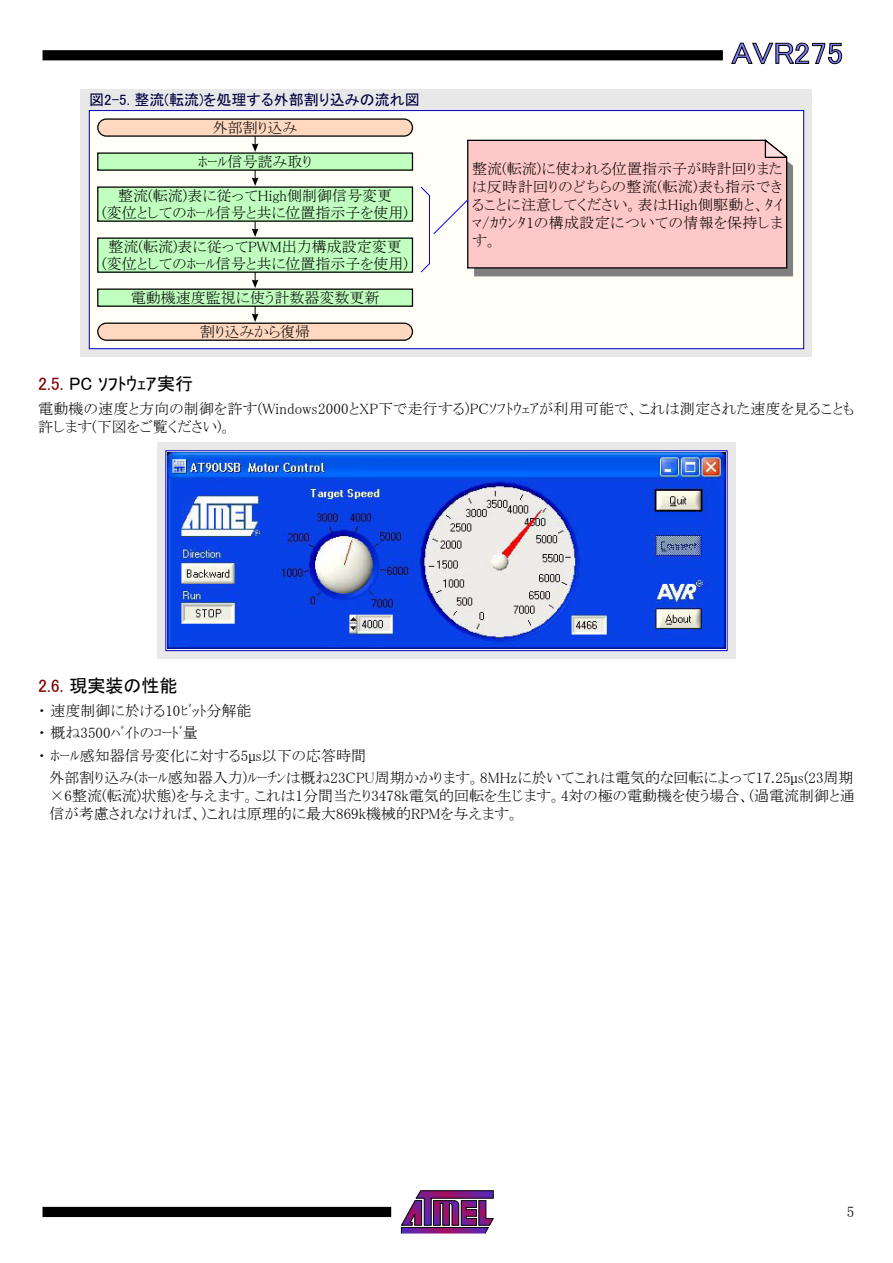
<style>
.page{position:relative;width:893px;height:1263px;background:#fff}
.page>*{position:absolute;margin:0;border:0;box-sizing:border-box;transform-origin:0 0}
.t1{font:30px "MS P Gothic";color:#8080ff;scale:1.1 1}
.t2{font:18px "MS P Gothic";color:#000}
.t3{font:15px/18px "MS P Mincho";color:#000;text-align:center}
.t4{font:15px "MS P Gothic";color:#000040}
.s1{color:#800000}
</style>
<div class="page">
<svg style="left:401px;top:1190px;width:93px;height:44px"></svg>
<div style="left:43px;top:1207px;width:348px;height:10px;background:#000"></div>
<div style="left:43px;top:50px;width:680px;height:10px;background:#000"></div>
<svg style="left:731px;top:43px;width:111px;height:21px"></svg>
<div style="left:81px;top:89px;width:731px;height:268px;background:#e8e8e8"></div>
<div style="left:89px;top:111px;width:715px;height:238px;background:#fffff7"></div>
<div style="left:89px;top:110px;width:715px;height:239px;border:1px solid #0000c0"></div>
<div style="left:98px;top:119px;width:314px;height:17px;background:#ffd8c0;border-radius:9px"></div>
<div style="left:97px;top:118px;width:316px;height:19px;border:1px solid #000;border-radius:9px"></div>
<div style="left:98px;top:153px;width:314px;height:17px;background:#c0ffc0"></div>
<div style="left:98px;top:187px;width:314px;height:34px;background:#c0ffc0"></div>
<div style="left:97px;top:186px;width:316px;height:36px;border:1px solid #000"></div>
<div style="left:98px;top:238px;width:314px;height:34px;background:#c0ffc0"></div>
<div style="left:97px;top:237px;width:316px;height:36px;border:1px solid #000"></div>
<div style="left:98px;top:289px;width:314px;height:17px;background:#c0ffc0"></div>
<div style="left:97px;top:288px;width:316px;height:19px;border:1px solid #000"></div>
<div style="left:98px;top:323px;width:314px;height:17px;background:#ffd8c0;border-radius:9px"></div>
<div style="left:97px;top:323px;width:316px;height:18px;border:1px solid #000;border-radius:9px"></div>
<svg style="left:252px;top:136px;width:7px;height:16px"></svg>
<svg style="left:252px;top:170px;width:7px;height:16px"></svg>
<svg style="left:252px;top:221px;width:7px;height:16px"></svg>
<svg style="left:252px;top:272px;width:7px;height:16px"></svg>
<svg style="left:252px;top:306px;width:7px;height:16px"></svg>
<svg style="left:420px;top:139px;width:373px;height:137px;background:#efc4c5"></svg>
<div style="left:157px;top:442px;width:579px;height:217px;background:#e8e8e8"></div>
<div style="left:165px;top:450px;width:563px;height:201px;border:1px solid #0000c0"></div>
<img style="left:168px;top:453px;width:557px;height:196px">
<p class="t4" style="left:89px;top:92px;width:332px">図2-5. 整流(転流)を処理する外部割り込みの流れ図</p>
<p class="t3" style="left:213px;top:119px;width:86px">外部割り込み</p>
<p class="t3" style="left:198px;top:153px;width:115px">ﾎｰﾙ信号読み取り</p>
<p class="t3" style="left:102px;top:188px;width:307px;line-height:16.5px">整流(転流)表に従ってHigh側制御信号変更<br>(変位としてのﾎｰﾙ信号と共に位置指示子を使用)</p>
<p class="t3" style="left:102px;top:239px;width:307px;line-height:16.5px">整流(転流)表に従ってPWM出力構成設定変更<br>(変位としてのﾎｰﾙ信号と共に位置指示子を使用)</p>
<p class="t3" style="left:131px;top:289px;width:250px">電動機速度監視に使う計数器変数更新</p>
<p class="t3" style="left:200px;top:323px;width:112px">割り込みから復帰</p>
<h1 class="t1" style="left:731px;top:38px;width:103px">AVR275</h1>
<p class="t3" style="left:472px;top:160px;width:312px;text-align:justify">整流(転流)に使われる位置指示子が時計回りまたは反時計回りのどちらの整流(転流)表も指示できることに注意してください。表はHigh側駆動と、ﾀｲﾏ/ｶｳﾝﾀ1の構成設定についての情報を保持します。</p>
<p class="t2" style="left:38px;top:374px;width:156px"><span class="s1">2.5.</span> PC ｿﾌﾄｳｪｱ実行</p>
<p class="t3" style="left:38px;top:399px;width:818px;text-align:left">電動機の速度と方向の制御を許す(Windows2000とXP下で走行する)PCｿﾌﾄｳｪｱが利用可能で、これは測定された速度を見ることも許します(下図をご覧ください)。</p>
<p class="t2" style="left:38px;top:676px;width:141px"><span class="s1">2.6.</span> 現実装の性能</p>
<p class="t3" style="left:38px;top:701px;width:215px">・ 速度制御に於ける10ﾋﾞｯﾄ分解能</p>
<p class="t3" style="left:38px;top:724px;width:161px">・ 概ね3500ﾊﾞｲﾄのｺｰﾄﾞ量</p>
<p class="t3" style="left:38px;top:746px;width:329px">・ ﾎｰﾙ感知器信号変化に対する5µs以下の応答時間</p>
<p class="t3" style="left:50px;top:769px;width:806px">外部割り込み(ﾎｰﾙ感知器入力)ﾙｰﾁﾝは概ね23CPU周期かかります。8MHzに於いてこれは電気的な回転によって17.25µs(23周期</p>
<p class="t3" style="left:50px;top:787px;width:807px;text-align:left">×6整流(転流)状態)を与えます。これは1分間当たり3478k電気的回転を生じます。4対の極の電動機を使う場合、(過電流制御と通信が考慮されなければ、)これは原理的に最大869k機械的RPMを与えます。</p>
<p class="t3" style="left:847px;top:1202px;width:9px">5</p>
</div>
